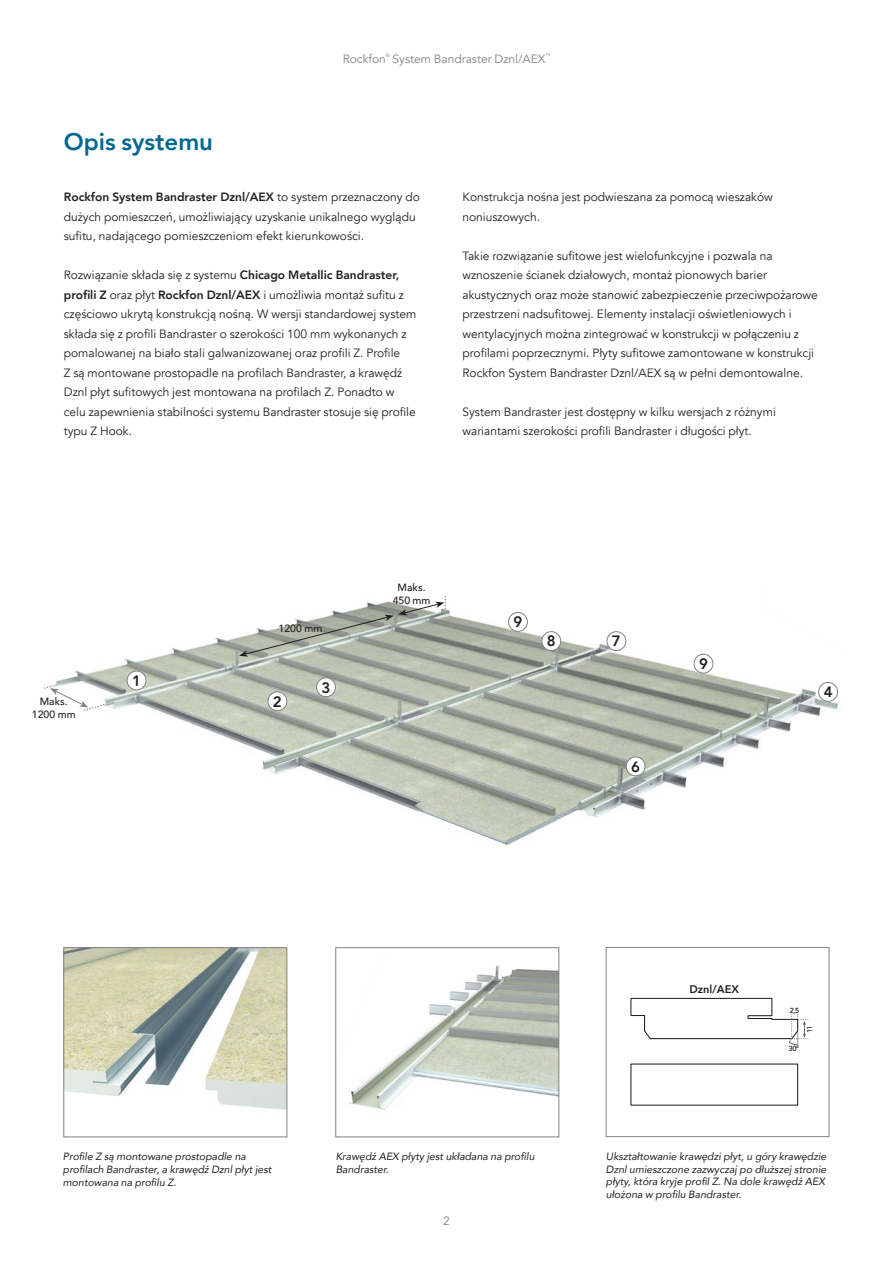
<style>
.page{position:relative;width:893px;height:1263px;background:#fff}
.page>*{position:absolute;margin:0;border:0;box-sizing:border-box;transform-origin:0 0}
.t1{font:800 24px "Avenir";color:#006893}
.t2{font:800 15px "Avenir";color:#231f20}
.t3{font:12px/19.5px "Avenir";color:#231f20}
.t4{font:12px "Avenir";color:#808285}
.t5{font:800 10.95px "Avenir";color:#231f20}
.t6{font:italic 10.5px/12.6px "Avenir";color:#231f20}
.t7{font:500 10.5px/12.6px "Avenir";color:#231f20;text-align:center}
.t8{font:500 7.35px "Avenir";color:#000}
.t9{font:500 7.35px "Avenir";color:#231f20}
.t10{font:4.8px "Avenir";color:#808285}
.s1{font-weight:800}
</style>
<div class="page">
<svg style="left:630px;top:997px;width:179px;height:48px"></svg>
<div style="left:606px;top:947px;width:223px;height:190px;border:1px solid #808285"></div>
<img style="left:349px;top:966px;width:208px;height:144px">
<div style="left:336px;top:947px;width:223px;height:190px;border:1px solid #808285"></div>
<img style="left:66px;top:949px;width:219px;height:161px">
<div style="left:64px;top:947px;width:223px;height:190px;border:1px solid #808285"></div>
<img style="left:55px;top:609px;width:784px;height:237px">
<div style="left:626px;top:757px;width:19px;height:19px;background:#fff;border-radius:50%"></div>
<div style="left:626px;top:757px;width:19px;height:19px;border:1px solid #808285;border-radius:50%"></div>
<div style="left:819px;top:682px;width:18px;height:19px;background:#fff;border-radius:50%"></div>
<div style="left:818px;top:682px;width:20px;height:19px;border:1px solid #808285;border-radius:50%"></div>
<div style="left:607px;top:632px;width:19px;height:18px;background:#fff;border-radius:50%"></div>
<div style="left:607px;top:631px;width:19px;height:20px;border:1px solid #808285;border-radius:50%"></div>
<div style="left:508px;top:612px;width:19px;height:19px;background:#fff;border-radius:50%"></div>
<div style="left:508px;top:612px;width:20px;height:19px;border:1px solid #808285;border-radius:50%"></div>
<div style="left:694px;top:654px;width:19px;height:19px;background:#fff;border-radius:50%"></div>
<div style="left:694px;top:654px;width:19px;height:19px;border:1px solid #808285;border-radius:50%"></div>
<div style="left:317px;top:678px;width:18px;height:19px;background:#fff;border-radius:50%"></div>
<div style="left:316px;top:678px;width:20px;height:19px;border:1px solid #808285;border-radius:50%"></div>
<div style="left:127px;top:671px;width:19px;height:19px;background:#fff;border-radius:50%"></div>
<div style="left:127px;top:671px;width:19px;height:19px;border:1px solid #808285;border-radius:50%"></div>
<div style="left:268px;top:692px;width:19px;height:19px;background:#fff;border-radius:50%"></div>
<div style="left:268px;top:692px;width:19px;height:19px;border:1px solid #808285;border-radius:50%"></div>
<div style="left:542px;top:632px;width:19px;height:18px;background:#fff;border-radius:50%"></div>
<div style="left:542px;top:631px;width:19px;height:20px;border:1px solid #808285;border-radius:50%"></div>
<svg style="left:44px;top:685px;width:61px;height:26px"></svg>
<svg style="left:239px;top:596px;width:207px;height:61px"></svg>
<p class="t4" style="left:343px;top:52px;width:45px">Rockfon</p>
<p class="t10" style="left:386px;top:53px;width:5px">®</p>
<p class="t4" style="left:393px;top:52px;width:154px">System Bandraster Dznl/AEX</p>
<p class="t10" style="left:545px;top:53px;width:6px">™</p>
<h1 class="t1" style="left:64px;top:123px;width:151px">Opis systemu</h1>
<p class="t3" style="left:64px;top:188px;width:358px"><span class="s1">Rockfon System Bandraster Dznl/AEX</span> to system przeznaczony do dużych pomieszczeń, umożliwiający uzyskanie unikalnego wyglądu sufitu, nadającego pomieszczeniom efekt kierunkowości.</p>
<p class="t3" style="left:64px;top:266px;width:354px">Rozwiązanie składa się z systemu <span class="s1">Chicago Metallic Bandraster, profili Z</span> oraz płyt <span class="s1">Rockfon Dznl/AEX</span> i umożliwia montaż sufitu z częściowo ukrytą konstrukcją nośną. W wersji standardowej system składa się z profili Bandraster o szerokości 100 mm wykonanych z pomalowanej na biało stali galwanizowanej oraz profili Z. Profile<br>Z są montowane prostopadle na profilach Bandraster, a krawędź Dznl płyt sufitowych jest montowana na profilach Z. Ponadto w celu zapewnienia stabilności systemu Bandraster stosuje się profile typu Z Hook.</p>
<p class="t3" style="left:462px;top:188px;width:312px">Konstrukcja nośna jest podwieszana za pomocą wieszaków noniuszowych.</p>
<p class="t3" style="left:462px;top:246px;width:357px">Takie rozwiązanie sufitowe jest wielofunkcyjne i pozwala na wznoszenie ścianek działowych, montaż pionowych barier akustycznych oraz może stanowić zabezpieczenie przeciwpożarowe przestrzeni nadsufitowej. Elementy instalacji oświetleniowych i wentylacyjnych można zintegrować w konstrukcji w połączeniu z profilami poprzecznymi. Płyty sufitowe zamontowane w konstrukcji Rockfon System Bandraster Dznl/AEX są w pełni demontowalne.</p>
<p class="t3" style="left:462px;top:402px;width:315px">System Bandraster jest dostępny w kilku wersjach z różnymi wariantami szerokości profili Bandraster i długości płyt.</p>
<p class="t7" style="left:32px;top:695px;width:45px">Maks.<br>1200 mm</p>
<p class="t2" style="left:132px;top:669px;width:10px">1</p>
<p class="t7" style="left:279px;top:622px;width:45px">1200 mm</p>
<p class="t2" style="left:273px;top:690px;width:10px">2</p>
<p class="t2" style="left:322px;top:676px;width:10px">3</p>
<p class="t7" style="left:393px;top:581px;width:39px">Maks.<br>450 mm</p>
<p class="t2" style="left:513px;top:610px;width:10px">9</p>
<p class="t2" style="left:547px;top:629px;width:10px">8</p>
<p class="t2" style="left:612px;top:629px;width:10px">7</p>
<p class="t2" style="left:631px;top:755px;width:10px">6</p>
<p class="t2" style="left:699px;top:652px;width:10px">9</p>
<p class="t2" style="left:824px;top:680px;width:10px">4</p>
<p class="t5" style="left:689px;top:981px;width:51px">Dznl/AEX</p>
<p class="t8" style="left:790px;top:1004px;width:11px">2,5</p>
<p class="t8" style="left:788px;top:1042px;width:12px">30°</p>
<p class="t9" style="left:803px;top:1033px;width:9px;rotate:-90deg">11</p>
<p class="t6" style="left:63px;top:1150px;width:210px">Profile Z są montowane prostopadle na profilach Bandraster, a krawędź Dznl płyt jest montowana na profilu Z.</p>
<p class="t6" style="left:606px;top:1150px;width:222px">Ukształtowanie krawędzi płyt, u góry krawędzie Dznl umieszczone zazwyczaj po dłuższej stronie płyty, która kryje profil Z. Na dole krawędź AEX ułożona w profilu Bandraster.</p>
<p class="t6" style="left:336px;top:1150px;width:200px">Krawędź AEX płyty jest układana na profilu<br>Bandraster.</p>
<p class="t4" style="left:443px;top:1213px;width:8px">2</p>
</div>
